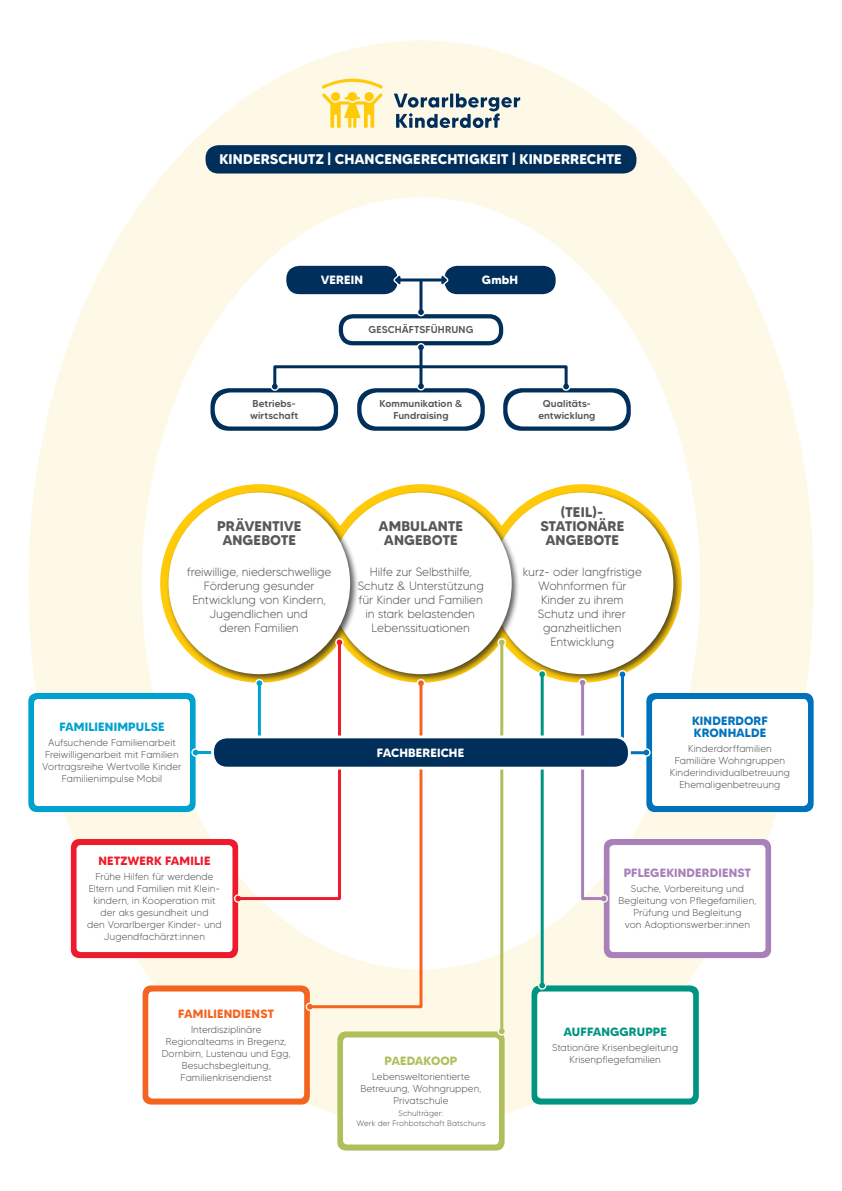
<style>
.page{position:relative;width:842px;height:1191px;background:#fff}
.page>*{position:absolute;margin:0;border:0;box-sizing:border-box;transform-origin:0 0}
.t1{font:700 14px/14px "MADE Tommy Soft";letter-spacing:-.005em;color:#57585a;text-align:center}
.t2{font:700 14px "MADE Tommy Soft";color:#fff}
.t3{font:300 12px/14px "MADE Tommy Soft";letter-spacing:-.005em;color:#57585a;text-align:center}
.t4{font:700 12px "MADE Tommy Soft";letter-spacing:.01em;color:#fff}
.t5{font:700 12px/12px "MADE Tommy Soft";color:#0072bc}
.t6{font:700 12px "MADE Tommy Soft";letter-spacing:.005em;color:#a881ba}
.t7{font:700 12px "MADE Tommy Soft";color:#00a2cf}
.t8{font:700 12px "MADE Tommy Soft";color:#ee1b2d}
.t9{font:700 12px "MADE Tommy Soft";color:#f36421}
.t10{font:700 12px "MADE Tommy Soft";color:#009483}
.t11{font:700 12px "MADE Tommy Soft";color:#b0bf5d}
.t12{font:300 10px/12px "MADE Tommy Soft";letter-spacing:.005em;color:#57585a;text-align:center}
.t13{font:500 10px/12px "MADE Tommy Soft";letter-spacing:.005em;color:#57585a;text-align:center}
.t14{font:300 8px/9.5px "MADE Tommy Soft";letter-spacing:.01em;color:#57585a;text-align:center}
.s1{font-size:14px}
</style>
<div class="page">
<div style="left:28px;top:40px;width:786px;height:1086px;background:#fef9e7;border-radius:50%"></div>
<div style="left:142px;top:197px;width:558px;height:772px;background:#fff;border-radius:50%"></div>
<svg style="left:160px;top:484px;width:456px;height:203px"></svg>
<div style="left:489px;top:490px;width:193px;height:192px;background:#231f20;opacity:.75"></div>
<div style="left:492px;top:492px;width:181px;height:182px;background:#fff;border-radius:50%"></div>
<div style="left:327px;top:490px;width:193px;height:192px;background:#231f20;opacity:.75"></div>
<div style="left:330px;top:492px;width:182px;height:182px;background:#fff;border-radius:50%"></div>
<div style="left:166px;top:490px;width:193px;height:192px;background:#231f20;opacity:.75"></div>
<div style="left:169px;top:492px;width:181px;height:182px;background:#fff;border-radius:50%"></div>
<svg style="left:578px;top:678px;width:9px;height:9px"></svg>
<svg style="left:497px;top:638px;width:9px;height:8px"></svg>
<svg style="left:499px;top:639px;width:6px;height:6px"></svg>
<svg style="left:538px;top:670px;width:8px;height:8px"></svg>
<svg style="left:539px;top:671px;width:6px;height:6px"></svg>
<div style="left:337px;top:1031px;width:168px;height:119px;background:#b0bf5d;border-radius:9px"></div>
<div style="left:343px;top:1037px;width:156px;height:107px;background:#fff;border-radius:4px"></div>
<div style="left:646px;top:693px;width:168px;height:119px;background:#0072bc;border-radius:9px"></div>
<div style="left:652px;top:699px;width:156px;height:107px;background:#fff;border-radius:5px"></div>
<div style="left:604px;top:839px;width:167px;height:119px;background:#a881ba;border-radius:9px"></div>
<div style="left:609px;top:845px;width:156px;height:107px;background:#fff;border-radius:4px"></div>
<div style="left:531px;top:985px;width:168px;height:119px;background:#009483;border-radius:9px"></div>
<div style="left:537px;top:991px;width:156px;height:107px;background:#fff;border-radius:4px"></div>
<div style="left:28px;top:693px;width:168px;height:119px;background:#00a2cf;border-radius:9px"></div>
<div style="left:34px;top:699px;width:156px;height:107px;background:#fff;border-radius:4px"></div>
<div style="left:143px;top:985px;width:167px;height:119px;background:#f36421;border-radius:9px"></div>
<div style="left:148px;top:991px;width:156px;height:107px;background:#fff;border-radius:4px"></div>
<div style="left:71px;top:839px;width:167px;height:119px;background:#ee1b2d;border-radius:9px"></div>
<div style="left:77px;top:845px;width:155px;height:107px;background:#fff;border-radius:4px"></div>
<svg style="left:642px;top:748px;width:9px;height:8px"></svg>
<svg style="left:619px;top:671px;width:30px;height:84px"></svg>
<svg style="left:580px;top:680px;width:27px;height:221px"></svg>
<svg style="left:193px;top:639px;width:231px;height:370px"></svg>
<svg style="left:539px;top:982px;width:6px;height:6px"></svg>
<hr style="left:541px;top:674px;width:3px;height:312px;background:#009483">
<svg style="left:499px;top:1028px;width:6px;height:6px"></svg>
<hr style="left:500px;top:642px;width:3px;height:389px;background:#b0bf5d">
<div style="left:211px;top:735px;width:420px;height:34px;background:linear-gradient(to right,#fff,#fbfcfd);border-radius:16px"></div>
<div style="left:214px;top:738px;width:414px;height:28px;background:#002f5b;border-radius:13px"></div>
<div style="left:286px;top:266px;width:112px;height:28px;background:#002f5b;border-radius:13px"></div>
<div style="left:444px;top:266px;width:112px;height:28px;background:#002f5b;border-radius:13px"></div>
<svg style="left:440px;top:272px;width:9px;height:16px"></svg>
<svg style="left:393px;top:272px;width:9px;height:16px"></svg>
<svg style="left:339px;top:314px;width:164px;height:31px"></svg>
<div style="left:343px;top:318px;width:156px;height:23px;background:#fff;border-radius:10px"></div>
<div style="left:417px;top:308px;width:8px;height:8px;background:#fff;border-radius:50%"></div>
<svg style="left:418px;top:309px;width:6px;height:6px"></svg>
<svg style="left:210px;top:388px;width:128px;height:43px"></svg>
<div style="left:215px;top:392px;width:119px;height:34px;background:#fff;border-radius:16px"></div>
<svg style="left:357px;top:388px;width:128px;height:43px"></svg>
<div style="left:361px;top:392px;width:119px;height:34px;background:#fff;border-radius:16px"></div>
<svg style="left:503px;top:388px;width:128px;height:43px"></svg>
<div style="left:507px;top:392px;width:119px;height:34px;background:#fff;border-radius:16px"></div>
<svg style="left:418px;top:344px;width:6px;height:6px"></svg>
<div style="left:417px;top:382px;width:8px;height:8px;background:#fff;border-radius:50%"></div>
<hr style="left:419px;top:349px;width:3px;height:37px;background:#002f5b">
<hr style="left:419px;top:281px;width:3px;height:31px;background:#002f5b">
<svg style="left:272px;top:364px;width:297px;height:25px"></svg>
<hr style="left:400px;top:278px;width:42px;height:3px;background:#002f5b">
<svg style="left:394px;top:94px;width:126px;height:34px"></svg>
<svg style="left:321px;top:78px;width:62px;height:50px"></svg>
<div style="left:206px;top:145px;width:430px;height:28px;background:#002f5b;border-radius:13px"></div>
<h1 class="t2" style="left:219px;top:151px;width:146px">KINDERSCHUTZ | CHANCENGEREC</h1>
<h1 class="t2" style="left:447px;top:151px;width:116px">HTIGKEIT | KIN DERREC</h1>
<h1 class="t2" style="left:596px;top:151px;width:18px">HTE</h1>
<p class="t4" style="left:321px;top:272px;width:44px">VEREIN</p>
<p class="t4" style="left:482px;top:272px;width:38px">GMBH</p>
<p class="t13" style="left:368px;top:324px;width:105px">Geschäftsführung</p>
<p class="t13" style="left:250px;top:398px;width:50px;text-align:left">Betriebs&shy;wirtschaft</p>
<p class="t13" style="left:379px;top:398px;width:85px">Kommunikation &amp;<br>Fundraising</p>
<p class="t13" style="left:538px;top:398px;width:59px">Qualitäts&shy;entwicklung</p>
<h1 class="t1" style="left:217px;top:519px;width:86px">PRÄVENTIVE<br>ANGEBOTE</h1>
<p class="t3" style="left:187px;top:565px;width:146px">freiwillige, niederschwellige<br>Förderung gesunder<br>Entwicklung von Kindern,<br>Jugendlichen und<br>deren Familien</p>
<h1 class="t1" style="left:379px;top:519px;width:86px">AMBULANTE<br>ANGEBOTE</h1>
<p class="t3" style="left:358px;top:565px;width:128px">Hilfe zur Selbsthilfe,<br>Schutz &amp; Unterstützung für Kinder und Familien in stark belastenden<br>Lebenssituationen</p>
<h1 class="t1" style="left:540px;top:505px;width:85px">(TEIL)-<br>STATIONÄRE<br>ANGEBOTE</h1>
<p class="t3" style="left:523px;top:565px;width:121px">kurz- oder langfristige<br>Wohnformen für<br>Kinder zu ihrem<br>Schutz und ihrer ganzheitlichen<br>Entwicklung</p>
<p class="t7" style="left:59px;top:719px;width:14px">FAMILIENIMPULSE</p>
<p class="t12" style="left:42px;top:736px;width:141px">Aufsuchende Familienarbeit<br>Freiwilligenarbeit mit Familien<br>Vortragsreihe Wertvolle Kinder<br>Familienimpulse Mobil</p>
<p class="t8" style="left:99px;top:853px;width:80px">NETZWER K FAMILIE</p>
<p class="t12" style="left:87px;top:870px;width:136px">Frühe Hilfen für werdende<br>Eltern und Familien mit Klein&shy;kindern, in Kooperation mit der aks gesundheit und<br>den Vorarlberger Kinder- und<br>Jugendfachärzt:innen</p>
<p class="t9" style="left:178px;top:1006px;width:14px">FAMILIEN</p>
<p class="t9" style="left:233px;top:1006px;width:17px">DIENST</p>
<p class="t12" style="left:162px;top:1023px;width:131px">Interdisziplinäre<br>Regionalteams in Bregenz,<br>Dornbirn, Lustenau und Egg,<br>Besuchsbegleitung,<br>Familienkrisendienst</p>
<p class="t4" style="left:377px;top:745px;width:89px">FAC<span class="s1">F</span>H<span class="s1">AC</span>BEREICHE</p>
<h1 class="t2" style="left:424px;top:744px;width:77px">HBEREICHE</h1>
<p class="t11" style="left:384px;top:1053px;width:8px">PAE</p>
<p class="t11" style="left:407px;top:1053px;width:34px">DAKOOP</p>
<p class="t12" style="left:360px;top:1070px;width:123px">Lebensweltorientierte<br>Betreuung, Wohngruppen,<br>Privatschule</p>
<p class="t14" style="left:356px;top:1108px;width:130px">Schulträger:<br>Werk der Frohbotschaft Batschuns</p>
<p class="t5" style="left:692px;top:715px;width:77px">KIN DERDORF<br>KRON</p>
<p class="t5" style="left:728px;top:727px;width:39px">HALDE</p>
<p class="t12" style="left:670px;top:742px;width:122px">Kinderdorffamilien<br>Familiäre Wohngruppen<br>Kinderindividualbetreuung<br>Ehemaligenbetreuung</p>
<p class="t6" style="left:624px;top:865px;width:22px">PFLEGE</p>
<p class="t6" style="left:666px;top:865px;width:60px">KIN DERDIENST</p>
<p class="t12" style="left:618px;top:882px;width:139px">Suche, Vorbereitung und<br>Begleitung von Pflegefamilien,<br>Prüfung und Begleitung<br>von Adoptionswerber:innen</p>
<p class="t10" style="left:563px;top:1024px;width:39px">AU FFANGGRUPPE</p>
<p class="t12" style="left:552px;top:1041px;width:128px">Stationäre Krisenbegleitung<br>Krisenpflegefamilien</p>
</div>
